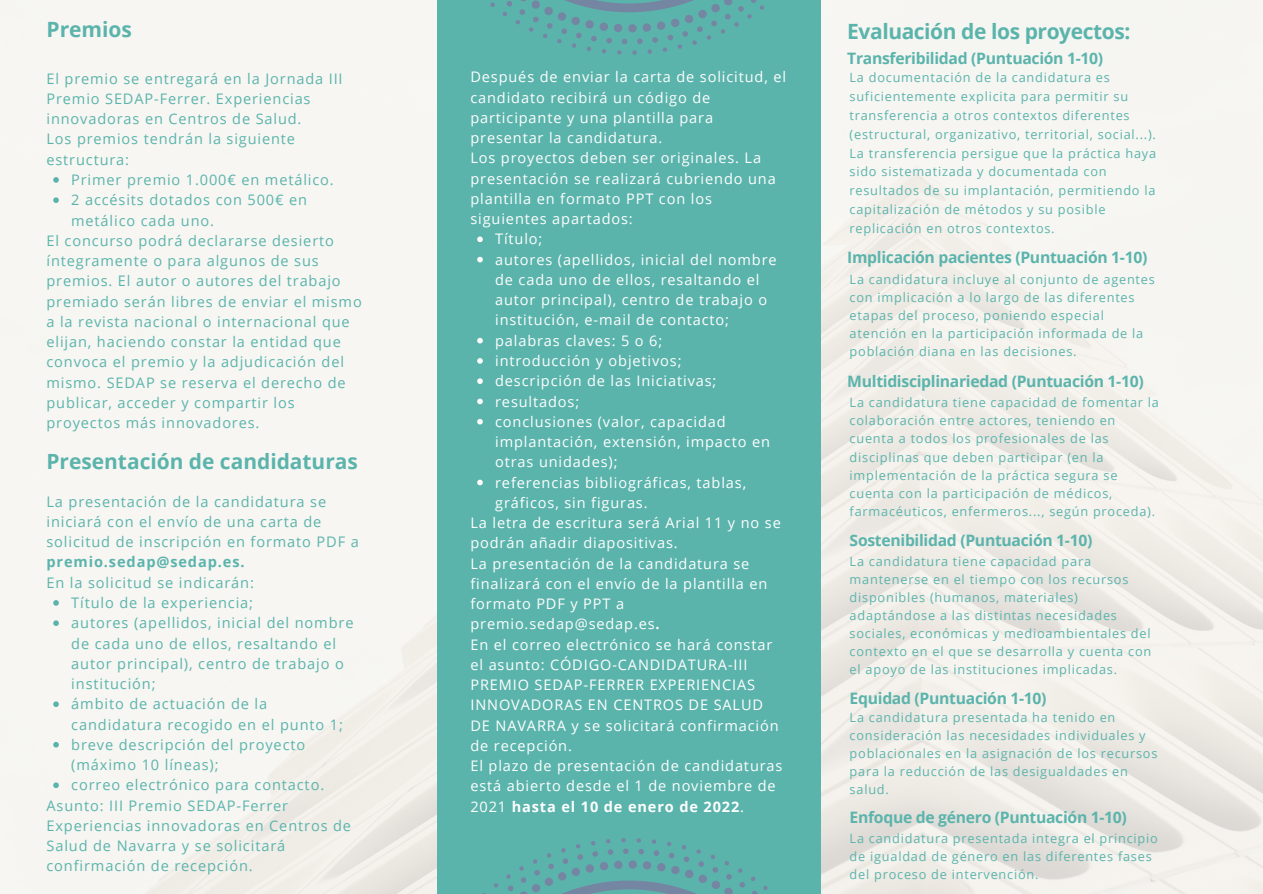
<style>
.page{position:relative;width:1263px;height:894px;background:#fff}
.page>*{position:absolute;margin:0;border:0;box-sizing:border-box;transform-origin:0 0}
.t1{font:700 21px "Open Sans";letter-spacing:-.02em;color:#5bb4ac}
.t2{font:700 21px "Open Sans";color:#5bb4ac}
.t3{font:700 20.85px "Open Sans";color:#5bb4ac}
.t4{font:700 15.75px "Open Sans";letter-spacing:-.02em;color:#5bb4ac}
.t5{font:14.55px/20.2px "Open Sans";letter-spacing:.06em;color:#5bb4ac}
.t6{font:14.55px/20.2px "Open Sans";letter-spacing:.06em;color:#fefefe}
.t7{font:12.75px/18px "Open Sans";letter-spacing:.06em;color:#5bb4ac}
.s1{font-weight:700}
</style>
<div class="page">
<img style="left:0;top:0;width:1263px;height:893px">
<div style="left:437px;top:0;width:384px;height:893px;background:#5bb4ac"></div>
<svg style="left:53px;top:600px;width:6px;height:5px"></svg>
<svg style="left:53px;top:620px;width:6px;height:5px"></svg>
<svg style="left:53px;top:701px;width:6px;height:5px"></svg>
<svg style="left:53px;top:741px;width:6px;height:6px"></svg>
<svg style="left:53px;top:782px;width:6px;height:5px"></svg>
<svg style="left:53px;top:177px;width:6px;height:6px"></svg>
<svg style="left:53px;top:197px;width:6px;height:6px"></svg>
<svg style="left:477px;top:236px;width:6px;height:6px"></svg>
<svg style="left:477px;top:257px;width:6px;height:5px"></svg>
<svg style="left:477px;top:338px;width:6px;height:5px"></svg>
<svg style="left:477px;top:358px;width:6px;height:5px"></svg>
<svg style="left:477px;top:378px;width:6px;height:6px"></svg>
<svg style="left:477px;top:398px;width:6px;height:6px"></svg>
<svg style="left:477px;top:419px;width:6px;height:5px"></svg>
<svg style="left:477px;top:479px;width:6px;height:6px"></svg>
<svg style="left:408px;top:837px;width:442px;height:56px"></svg>
<svg style="left:408px;top:0;width:442px;height:55px"></svg>
<p class="t2" style="left:46px;top:14px;width:87px">Premios</p>
<p class="t5" style="left:46px;top:68px;width:298px">El premio se entregará en la Jornada III</p>
<p class="t5" style="left:46px;top:88px;width:266px">Premio SEDAP-Ferrer. Experiencias</p>
<p class="t5" style="left:46px;top:108px;width:257px">innovadoras en Centros de Salud.</p>
<p class="t5" style="left:46px;top:129px;width:250px">Los premios tendrán la siguiente estructura:</p>
<p class="t5" style="left:71px;top:169px;width:264px">Primer premio 1.000€ en metálico.</p>
<p class="t5" style="left:71px;top:189px;width:237px">2 accésits dotados con 500€ en metálico cada uno.</p>
<p class="t5" style="left:46px;top:230px;width:317px">El concurso podrá declararse desierto íntegramente o para algunos de sus premios. El autor o autores del trabajo premiado serán libres de enviar el mismo a la revista nacional o internacional que elijan, haciendo constar la entidad que convoca el premio y la adjudicación del mismo. SEDAP se reserva el derecho de publicar, acceder y compartir los proyectos más innovadores.</p>
<p class="t3" style="left:46px;top:447px;width:313px">Presentación de candidaturas</p>
<p class="t5" style="left:46px;top:490px;width:314px">La presentación de la candidatura se iniciará con el envío de una carta de solicitud de inscripción en formato PDF a <span class="s1">premio.sedap@sedap.es.</span></p>
<p class="t5" style="left:46px;top:571px;width:209px">En la solicitud se indicarán:</p>
<p class="t5" style="left:71px;top:592px;width:183px">Título de la experiencia;</p>
<p class="t5" style="left:71px;top:612px;width:284px">autores (apellidos, inicial del nombre de cada uno de ellos, resaltando el autor principal), centro de trabajo o institución;</p>
<p class="t5" style="left:71px;top:693px;width:273px">ámbito de actuación de la candidatura recogido en el punto 1;</p>
<p class="t5" style="left:71px;top:733px;width:235px">breve descripción del proyecto (máximo 10 líneas);</p>
<p class="t5" style="left:71px;top:774px;width:254px">correo electrónico para contacto.</p>
<p class="t5" style="left:46px;top:794px;width:306px">Asunto: III Premio SEDAP-Ferrer Experiencias innovadoras en Centros de Salud de Navarra y se solicitará confirmación de recepción.</p>
<p class="t6" style="left:470px;top:66px;width:317px">Después de enviar la carta de solicitud, el candidato recibirá un código de participante y una plantilla para presentar la candidatura.</p>
<p class="t6" style="left:470px;top:147px;width:307px">Los proyectos deben ser originales. La presentación se realizará cubriendo una plantilla en formato PPT con los siguientes apartados:</p>
<p class="t6" style="left:495px;top:228px;width:49px">Título;</p>
<p class="t6" style="left:495px;top:249px;width:283px">autores (apellidos, inicial del nombre de cada uno de ellos, resaltando el autor principal), centro de trabajo o institución, e-mail de contacto;</p>
<p class="t6" style="left:495px;top:330px;width:169px">palabras claves: 5 o 6;</p>
<p class="t6" style="left:495px;top:350px;width:188px">introducción y objetivos;</p>
<p class="t6" style="left:495px;top:370px;width:223px">descripción de las Iniciativas;</p>
<p class="t6" style="left:495px;top:390px;width:86px">resultados;</p>
<p class="t6" style="left:495px;top:411px;width:276px">conclusiones (valor, capacidad implantación, extensión, impacto en otras unidades);</p>
<p class="t6" style="left:495px;top:471px;width:253px">referencias bibliográficas, tablas, gráficos, sin figuras.</p>
<p class="t6" style="left:470px;top:512px;width:312px">La letra de escritura será Arial 11 y no se podrán añadir diapositivas.</p>
<p class="t6" style="left:470px;top:552px;width:299px">La presentación de la candidatura se finalizará con el envío de la plantilla en formato PDF y PPT a premio.sedap@sedap.es<span class="s1">.</span></p>
<p class="t6" style="left:470px;top:633px;width:310px">En el correo electrónico se hará constar el asunto: CÓDIGO-CANDIDATURA-III PREMIO SEDAP-FERRER EXPERIENCIAS INNOVADORAS EN CENTROS DE SALUD DE NAVARRA y se solicitará confirmación de recepción.</p>
<p class="t6" style="left:470px;top:755px;width:314px">El plazo de presentación de candidaturas está abierto desde el 1 de noviembre de<br>2021 <span class="s1">hasta el 10 de enero de 2022</span>.</p>
<p class="t1" style="left:847px;top:16px;width:285px">Evaluación de los proyectos:</p>
<p class="t4" style="left:847px;top:47px;width:257px">Transferibilidad (Puntuación 1-10)</p>
<p class="t7" style="left:849px;top:68px;width:308px;line-height:18.8px">La documentación de la candidatura es suficientemente explicita para permitir su transferencia a otros contextos diferentes (estructural, organizativo, territorial, social...).<br>La transferencia persigue que la práctica haya sido sistematizada y documentada con resultados de su implantación, permitiendo la capitalización de métodos y su posible replicación en otros contextos.</p>
<p class="t4" style="left:847px;top:246px;width:302px">Implicación pacientes (Puntuación 1-10)</p>
<p class="t7" style="left:850px;top:269px;width:307px">La candidatura incluye al conjunto de agentes con implicación a lo largo de las diferentes etapas del proceso, poniendo especial atención en la participación informada de la población diana en las decisiones.</p>
<p class="t4" style="left:847px;top:369px;width:298px">Multidisciplinariedad (Puntuación 1-10)</p>
<p class="t7" style="left:850px;top:393px;width:311px">La candidatura tiene capacidad de fomentar la colaboración entre actores, teniendo en cuenta a todos los profesionales de las disciplinas que deben participar (en la implementación de la práctica segura se cuenta con la participación de médicos, farmacéuticos, enfermeros..., según proceda).</p>
<p class="t7" style="left:850px;top:552px;width:303px">La candidatura tiene capacidad para mantenerse en el tiempo con los recursos disponibles (humanos, materiales) adaptándose a las distintas necesidades sociales, económicas y medioambientales del contexto en el que se desarrolla y cuenta con el apoyo de las instituciones implicadas.</p>
<p class="t7" style="left:850px;top:708px;width:309px">La candidatura presentada ha tenido en consideración las necesidades individuales y poblacionales en la asignación de los recursos para la reducción de las desigualdades en salud.</p>
<p class="t7" style="left:850px;top:829px;width:310px">La candidatura presentada integra el principio de igualdad de género en las diferentes fases del proceso de intervención.</p>
<p class="t4" style="left:850px;top:529px;width:244px">Sostenibilidad (Puntuación 1-10)</p>
<p class="t4" style="left:850px;top:687px;width:198px">Equidad (Puntuación 1-10)</p>
<p class="t4" style="left:850px;top:806px;width:279px">Enfoque de género (Puntuación 1-10)</p>
</div>
